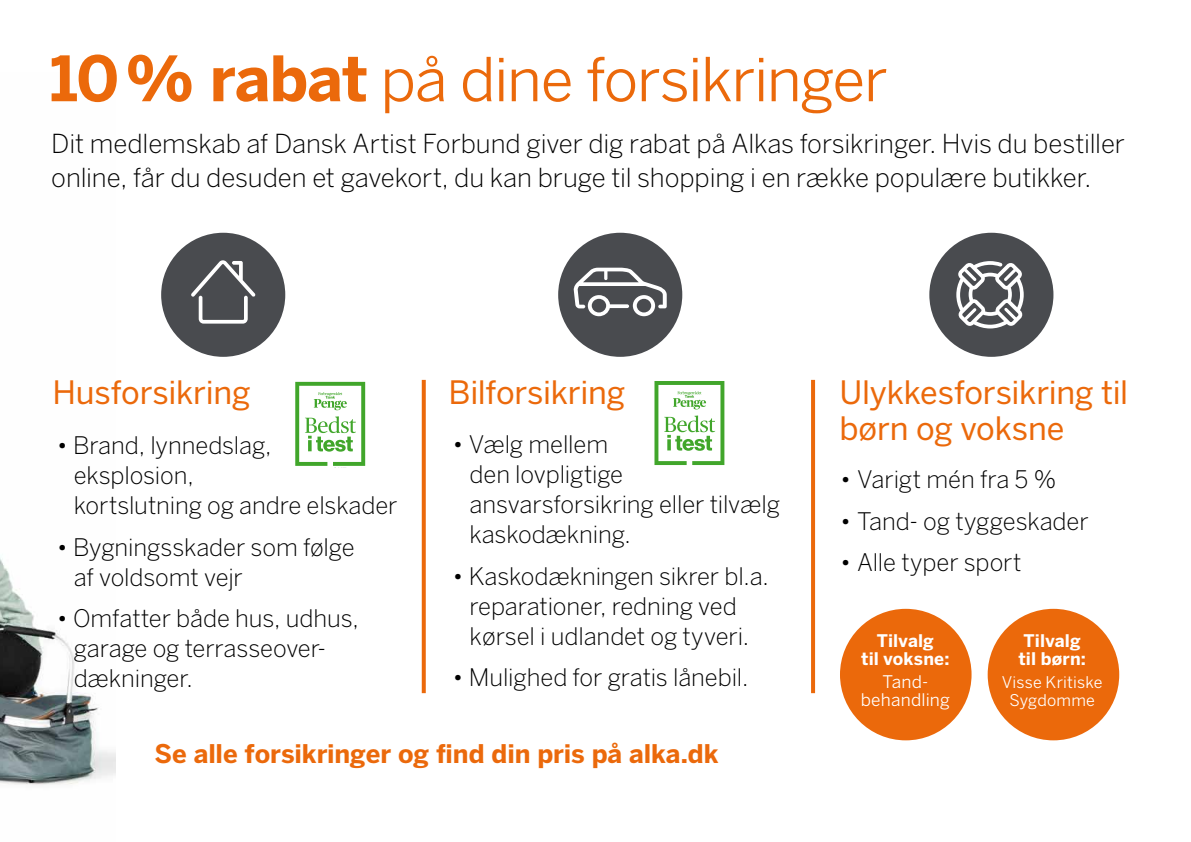
<style>
.page{position:relative;width:1191px;height:842px;background:#fff}
.page>*{position:absolute;margin:0;border:0;box-sizing:border-box;transform-origin:0 0}
.t1{font:60px "Benton Sans";letter-spacing:-.02em;color:#eb690b}
.t2{font:32px/36px "Benton Sans";letter-spacing:-.005em;color:#eb690b}
.t3{font:300 26px/34px "Benton Sans";letter-spacing:-.005em;color:#000}
.t4{font:700 25.6px "Benton Sans";letter-spacing:-.005em;color:#eb690b}
.t5{font:300 24px/30px "Benton Sans";letter-spacing:-.005em;color:#000}
.t6{font:700 17.2px/18.4px "Benton Sans";letter-spacing:.01em;color:#fff;text-align:center}
.t7{font:17.2px/18px "Benton Sans";letter-spacing:.01em;color:#fff;text-align:center}
.t8{font:16px/18px "Benton Sans";letter-spacing:.01em;color:#fff;text-align:center}
.s1{font-weight:700;font-size:62px}
</style>
<div class="page">
<img style="left:0;top:557px;width:115px;height:228px">
<svg style="left:295px;top:382px;width:70px;height:84px"></svg>
<svg style="left:654px;top:381px;width:70px;height:84px"></svg>
<svg style="left:422px;top:380px;width:4px;height:313px"></svg>
<svg style="left:811px;top:380px;width:4px;height:313px"></svg>
<div style="left:161px;top:233px;width:124px;height:124px;background:#494b4f;border-radius:50%"></div>
<div style="left:558px;top:233px;width:124px;height:124px;background:#494b4f;border-radius:50%"></div>
<div style="left:929px;top:233px;width:124px;height:124px;background:#494b4f;border-radius:50%"></div>
<div style="left:840px;top:609px;width:131px;height:131px;background:#eb690b;border-radius:50%"></div>
<div style="left:987px;top:609px;width:132px;height:131px;background:#eb690b;border-radius:50%"></div>
<svg style="left:573px;top:268px;width:93px;height:48px"></svg>
<svg style="left:191px;top:260px;width:64px;height:64px"></svg>
<svg style="left:956px;top:261px;width:67px;height:67px"></svg>
<h1 class="t1" style="left:50px;top:44px;width:839px"><span class="s1">10% rabat</span> på dine forsikringer</h1>
<p class="t3" style="left:51px;top:127px;width:1075px">Dit medlemskab af Dansk Artist Forbund giver dig rabat på Alkas forsikringer. Hvis du bestiller online, får du desuden et gavekort, du kan bruge til shopping i en række populære butikker.</p>
<h2 class="t2" style="left:52px;top:374px;width:200px">Husforsikring</h2>
<h2 class="t2" style="left:448px;top:374px;width:178px">Bilforsikring</h2>
<h2 class="t2" style="left:839px;top:374px;width:290px">Ulykkesforsikring til børn og voksne</h2>
<p class="t5" style="left:469px;top:429px;width:312px;text-indent:-17px">• Vælg mellem<br>den lovpligtige ansvarsforsikring eller tilvælg kaskodækning.</p>
<p class="t5" style="left:469px;top:561px;width:301px;text-indent:-17px">• Kaskodækningen sikrer bl.a. reparationer, redning ved kørsel i udlandet og tyveri.</p>
<p class="t5" style="left:452px;top:662px;width:297px">• Mulighed for gratis lånebil.</p>
<p class="t5" style="left:74px;top:430px;width:325px;text-indent:-17px">• Brand, lynnedslag,<br>eksplosion,<br>kortslutning og andre elskader</p>
<p class="t5" style="left:74px;top:531px;width:282px;text-indent:-17px">• Bygningsskader som følge af voldsomt vejr</p>
<p class="t5" style="left:74px;top:603px;width:287px;text-indent:-17px">• Omfatter både hus, udhus, garage og terrasseover&shy;dækninger.</p>
<p class="t5" style="left:840px;top:464px;width:218px">• Varigt mén fra 5 %</p>
<p class="t5" style="left:840px;top:506px;width:250px">• Tand- og tyggeskader</p>
<p class="t5" style="left:840px;top:547px;width:183px">• Alle typer sport</p>
<p class="t6" style="left:861px;top:631px;width:90px">Tilvalg<br>til voksne:</p>
<p class="t7" style="left:860px;top:672px;width:91px">Tand&shy;behandling</p>
<p class="t6" style="left:1018px;top:631px;width:69px">Tilvalg til børn:</p>
<p class="t8" style="left:1002px;top:673px;width:102px">Visse Kritiske<br>Sygdomme</p>
<p class="t4" style="left:154px;top:738px;width:565px">Se alle forsikringer og find din pris på alka.dk</p>
</div>
